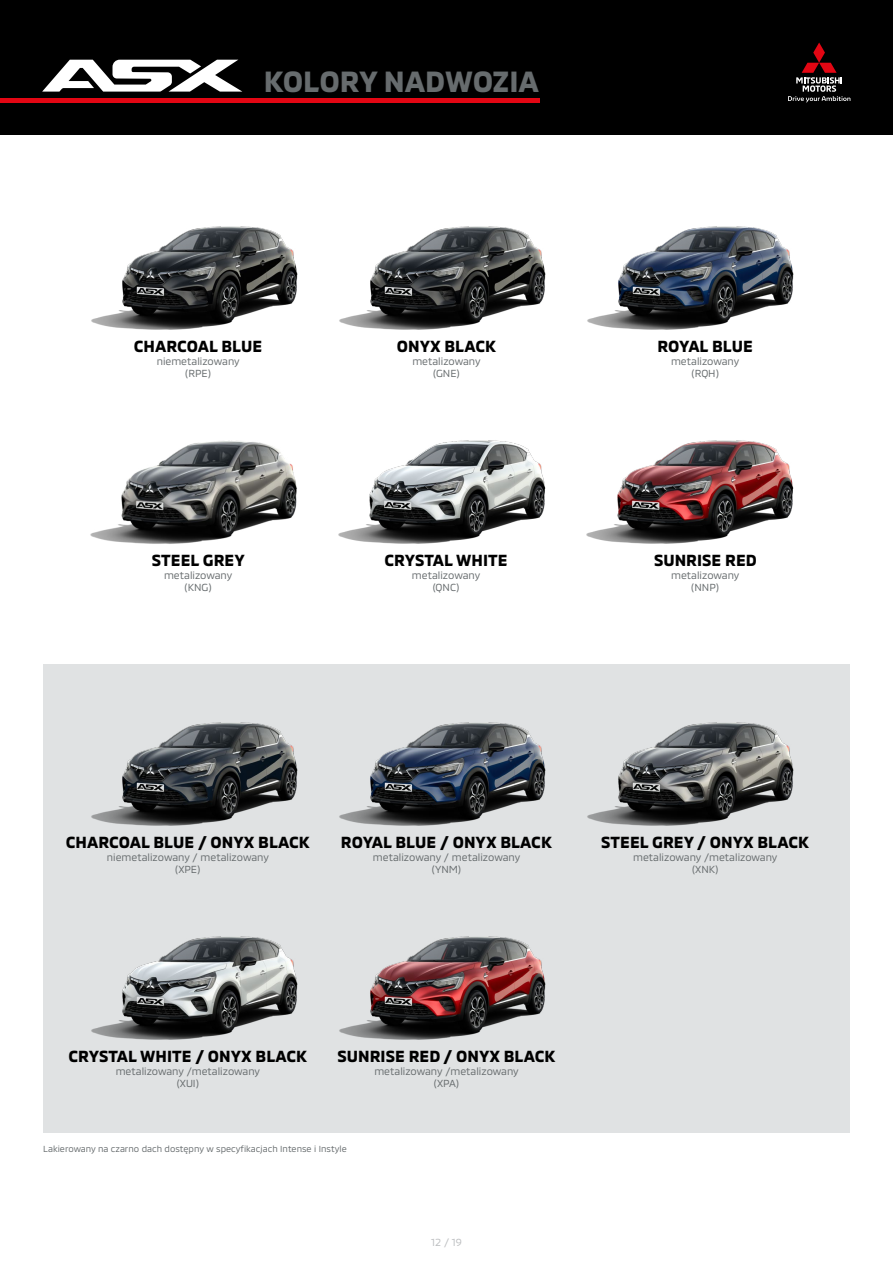
<style>
.page{position:relative;width:893px;height:1263px;background:#fff}
.page>*{position:absolute;margin:0;border:0;box-sizing:border-box;transform-origin:0 0}
.t1{font:700 30px "MMC";letter-spacing:-.005em;color:#676c6e}
.t2{font:700 16.5px "MMC";color:#000}
.t3{font:10.5px/12.6px "MMC";color:#676c6e;text-align:center}
.t4{font:10.5px "MMC";color:#bcbec0}
.t5{font:9px "MMC";color:#676c6e}
</style>
<div class="page">
<div style="left:43px;top:664px;width:807px;height:469px;background:#e0e2e3"></div>
<img style="left:91px;top:722px;width:207px;height:104px">
<img style="left:91px;top:226px;width:207px;height:104px">
<img style="left:91px;top:936px;width:207px;height:104px">
<img style="left:587px;top:226px;width:207px;height:104px">
<img style="left:587px;top:722px;width:207px;height:104px">
<img style="left:90px;top:440px;width:207px;height:104px">
<img style="left:586px;top:440px;width:208px;height:104px">
<img style="left:338px;top:440px;width:208px;height:104px">
<img style="left:339px;top:226px;width:207px;height:104px">
<img style="left:339px;top:722px;width:207px;height:104px">
<img style="left:339px;top:936px;width:207px;height:104px">
<div style="left:0;top:0;width:893px;height:134px;background:#000"></div>
<svg style="left:42px;top:60px;width:200px;height:32px"></svg>
<div style="left:0;top:98px;width:539px;height:5px;background:#e30613"></div>
<svg style="left:788px;top:43px;width:62px;height:60px"></svg>
<h1 class="t1" style="left:264px;top:57px;width:277px">KOLORY NADWOZIA</h1>
<h2 class="t2" style="left:134px;top:333px;width:130px">CHARCOAL BLUE</h2>
<p class="t3" style="left:157px;top:353px;width:85px">niemetalizowany (RPE)</p>
<h2 class="t2" style="left:152px;top:547px;width:94px">STEEL GREY</h2>
<p class="t3" style="left:164px;top:567px;width:70px">metalizowany (KNG)</p>
<h2 class="t2" style="left:397px;top:333px;width:101px">ONYX BLACK</h2>
<p class="t3" style="left:412px;top:353px;width:70px">metalizowany (GNE)</p>
<h2 class="t2" style="left:384px;top:547px;width:125px">CRYSTAL WHITE</h2>
<p class="t3" style="left:412px;top:567px;width:70px">metalizowany (QNC)</p>
<h2 class="t2" style="left:657px;top:333px;width:97px">ROYAL BLUE</h2>
<p class="t3" style="left:671px;top:353px;width:70px">metalizowany (RQH)</p>
<h2 class="t2" style="left:654px;top:547px;width:104px">SUNRISE RED</h2>
<p class="t3" style="left:671px;top:567px;width:70px">metalizowany (NNP)</p>
<h2 class="t2" style="left:66px;top:829px;width:246px">CHARCOAL BLUE / ONYX BLACK</h2>
<p class="t3" style="left:107px;top:849px;width:163px">niemetalizowany / metalizowany (XPE)</p>
<h2 class="t2" style="left:341px;top:829px;width:212px">ROYAL BLUE / ONYX BLACK</h2>
<p class="t3" style="left:373px;top:849px;width:149px">metalizowany / metalizowany (YNM)</p>
<h2 class="t2" style="left:601px;top:829px;width:209px">STEEL GREY / ONYX BLACK</h2>
<p class="t3" style="left:633px;top:849px;width:146px">metalizowany /metalizowany (XNK)</p>
<h2 class="t2" style="left:68px;top:1043px;width:240px">CRYSTAL WHITE / ONYX BLACK</h2>
<p class="t3" style="left:116px;top:1063px;width:146px">metalizowany /metalizowany (XUI)</p>
<h2 class="t2" style="left:338px;top:1043px;width:219px">SUNRISE RED / ONYX BLACK</h2>
<p class="t3" style="left:374px;top:1063px;width:146px">metalizowany /metalizowany (XPA)</p>
<p class="t5" style="left:43px;top:1141px;width:305px">Lakierowany na czarno dach dostępny w specyfikacjach Intense i Instyle</p>
<p class="t4" style="left:431px;top:1233px;width:32px">12 / 19</p>
</div>
